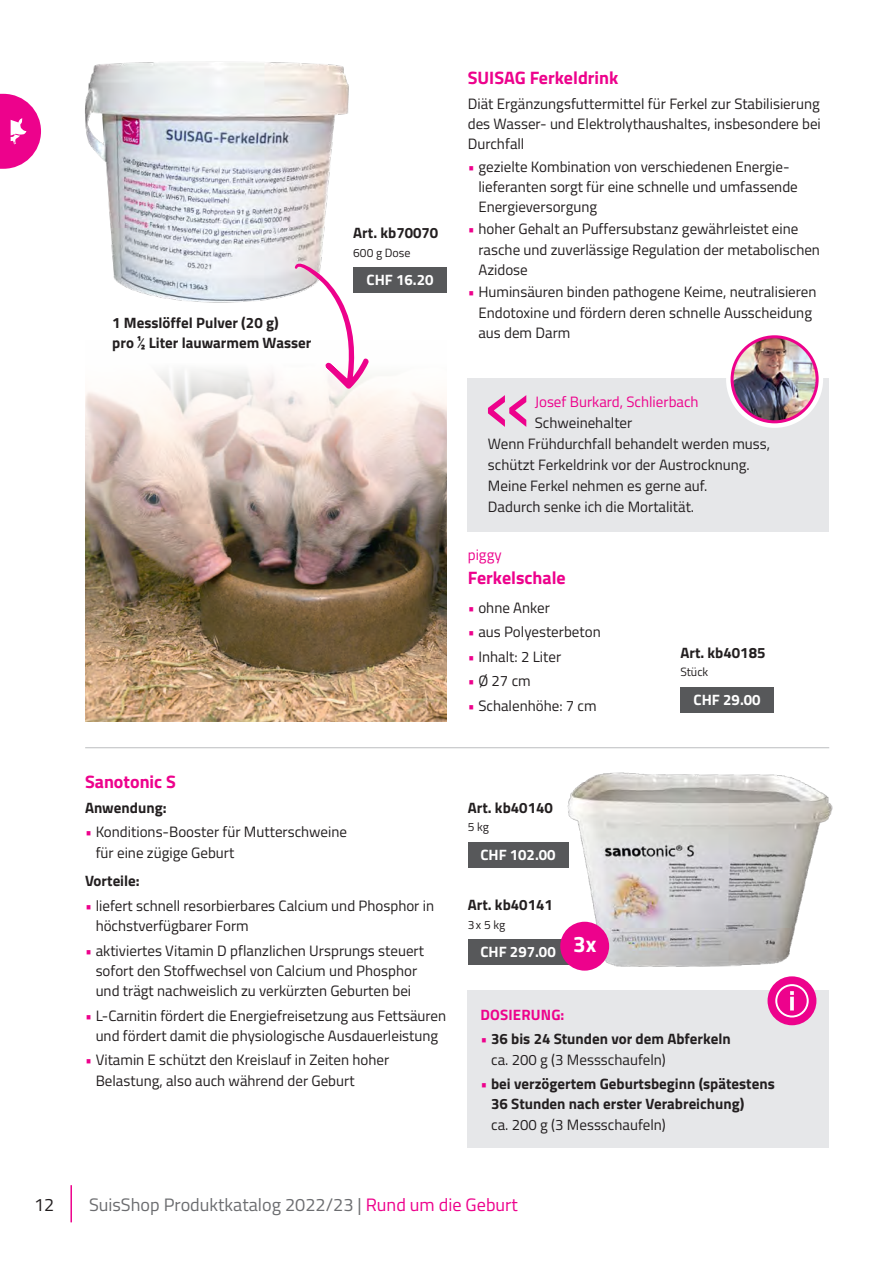
<style>
.page{position:relative;width:893px;height:1263px;background:#fff}
.page>*{position:absolute;margin:0;border:0;box-sizing:border-box;transform-origin:0 0}
.t1{font:700 22.5px "Titillium Web";color:#fff}
.t2{font:18px "Titillium Web";color:#6c6d70}
.t3{font:700 18px "Titillium Web";color:#ed028c}
.t4{font:18px "Titillium Web";color:#231f20}
.t5{font:15px/20.2px "Titillium Web";color:#231f20}
.t6{font:700 15px/20.2px "Titillium Web";color:#231f20}
.t7{font:700 15px "Titillium Web";color:#fff}
.t8{font:15px "Titillium Web";color:#ed028c}
.t9{font:700 15px "Titillium Web";letter-spacing:.01em;color:#ed028c}
.t10{font:12px "Titillium Web";color:#231f20}
.s1{color:#ed028c}
.s2{font-weight:400;color:#ed028c}
.s3{font-weight:400}
</style>
<div class="page">
<hr style="left:70px;top:1185px;width:2px;height:37px;background:#ed028c">
<svg style="left:0;top:94px;width:41px;height:75px"></svg>
<div style="left:468px;top:990px;width:361px;height:158px;background:#e6e7e9"></div>
<img style="left:545px;top:747px;width:288px;height:245px">
<img style="left:85px;top:369px;width:361px;height:353px">
<img style="left:85px;top:61px;width:264px;height:242px">
<svg style="left:295px;top:257px;width:75px;height:132px"></svg>
<div style="left:353px;top:268px;width:94px;height:25px;background:#57585a"></div>
<div style="left:680px;top:687px;width:94px;height:26px;background:#57585a"></div>
<hr style="left:85px;top:747px;width:744px;height:1px;background:#bcbdc0">
<div style="left:468px;top:842px;width:100px;height:26px;background:#57585a"></div>
<div style="left:468px;top:940px;width:100px;height:25px;background:#57585a"></div>
<div style="left:560px;top:922px;width:49px;height:49px;background:#ed028c;border-radius:50%"></div>
<div style="left:767px;top:976px;width:49px;height:49px;background:#ed028c;border-radius:50%"></div>
<svg style="left:775px;top:984px;width:34px;height:33px"></svg>
<div style="left:468px;top:378px;width:361px;height:153px;background:#e6e7e9"></div>
<svg style="left:488px;top:395px;width:38px;height:32px"></svg>
<div style="left:726px;top:331px;width:97px;height:97px;border:12px solid #fff;border-radius:50%"></div>
<img style="left:732px;top:337px;width:85px;height:85px;border-radius:43px">
<div style="left:731px;top:335px;width:88px;height:88px;border:3px solid #ed028c;border-radius:50%"></div>
<p class="t6" style="left:112px;top:312px;width:201px">1 Messlöffel Pulver (20 g)<br>pro ½ Liter lauwarmem Wasser</p>
<p class="t6" style="left:353px;top:222px;width:87px">Art. kb70070</p>
<p class="t10" style="left:353px;top:244px;width:59px">600 g Dose</p>
<p class="t7" style="left:367px;top:269px;width:69px">CHF 16.20</p>
<p class="t3" style="left:468px;top:64px;width:152px">SUISAG Ferkeldrink</p>
<p class="t5" style="left:468px;top:93px;width:355px;text-align:justify">Diät Ergänzungsfuttermittel für Ferkel zur Stabilisierung des Wasser- und Elektrolythaushaltes, insbesondere bei Durchfall</p>
<p class="t5" style="left:478px;top:155px;width:321px;text-indent:-11px"><span class="s1">•</span> gezielte Kombination von verschiedenen Energie&shy;lieferanten sorgt für eine schnelle und umfassende<br>Energieversorgung</p>
<p class="t5" style="left:478px;top:218px;width:343px;text-indent:-11px"><span class="s1">•</span> hoher Gehalt an Puffersubstanz gewährleistet eine rasche und zuverlässige Regulation der metabolischen<br>Azidose</p>
<p class="t5" style="left:478px;top:281px;width:340px;text-indent:-11px"><span class="s1">•</span> Huminsäuren binden pathogene Keime, neutralisieren<br>Endotoxine und fördern deren schnelle Ausscheidung aus dem Darm</p>
<p class="t8" style="left:535px;top:391px;width:165px">Josef Burkard, Schlierbach</p>
<p class="t5" style="left:488px;top:411px;width:284px;line-height:21px;text-indent:47px">Schweinehalter<br>Wenn Frühdurchfall behandelt werden muss, schützt Ferkeldrink vor der Austrocknung.<br>Meine Ferkel nehmen es gerne auf.<br>Dadurch senke ich die Mortalität.</p>
<p class="t8" style="left:468px;top:544px;width:35px">piggy</p>
<p class="t3" style="left:468px;top:564px;width:99px">Ferkelschale</p>
<p class="t5" style="left:468px;top:597px;width:84px"><span class="s1">•</span> ohne Anker</p>
<p class="t5" style="left:468px;top:621px;width:134px"><span class="s1">•</span> aus Polyesterbeton</p>
<p class="t5" style="left:468px;top:646px;width:95px"><span class="s1">•</span> Inhalt: 2 Liter</p>
<p class="t5" style="left:468px;top:670px;width:65px"><span class="s1">•</span> Ø 27 cm</p>
<p class="t5" style="left:468px;top:695px;width:130px"><span class="s1">•</span> Schalenhöhe: 7 cm</p>
<p class="t6" style="left:680px;top:642px;width:87px">Art. kb40185</p>
<p class="t10" style="left:680px;top:663px;width:29px">Stück</p>
<p class="t7" style="left:694px;top:689px;width:69px">CHF 29.00</p>
<p class="t3" style="left:85px;top:768px;width:93px">Sanotonic S</p>
<p class="t6" style="left:85px;top:797px;width:83px">Anwendung:</p>
<p class="t5" style="left:96px;top:821px;width:253px;text-indent:-11px"><span class="s1">•</span> Konditions-Booster für Mutterschweine für eine zügige Geburt</p>
<p class="t6" style="left:85px;top:870px;width:56px">Vorteile:</p>
<p class="t5" style="left:96px;top:895px;width:340px;text-indent:-11px"><span class="s1">•</span> liefert schnell resorbierbares Calcium und Phosphor in höchstverfügbarer Form</p>
<p class="t5" style="left:85px;top:939px;width:340px;text-align:center"><span class="s1">•</span> aktiviertes Vitamin D pflanzlichen Ursprungs steuert sofort den Stoffwechsel von Calcium und Phosphor und trägt nachweislich zu verkürzten Geburten bei</p>
<p class="t5" style="left:85px;top:1004px;width:363px;text-align:center"><span class="s1">•</span> L-Carnitin fördert die Energiefreisetzung aus Fettsäuren und fördert damit die physiologische Ausdauerleistung</p>
<p class="t5" style="left:96px;top:1049px;width:295px;text-indent:-11px"><span class="s1">•</span> Vitamin E schützt den Kreislauf in Zeiten hoher<br>Belastung, also auch während der Geburt</p>
<p class="t6" style="left:468px;top:797px;width:87px">Art. kb40140</p>
<p class="t10" style="left:468px;top:818px;width:23px">5 kg</p>
<p class="t7" style="left:480px;top:843px;width:77px">CHF 102.00</p>
<p class="t6" style="left:468px;top:894px;width:87px">Art. kb40141</p>
<p class="t10" style="left:468px;top:916px;width:39px">3x 5 kg</p>
<p class="t7" style="left:480px;top:941px;width:77px">CHF 297.00</p>
<h1 class="t1" style="left:573px;top:927px;width:25px">3x</h1>
<p class="t9" style="left:481px;top:1003px;width:85px">DOSIERUNG:</p>
<p class="t6" style="left:491px;top:1028px;width:241px;text-indent:-11px"><span class="s2">•</span> 36 bis 24 Stunden vor dem Abferkeln <span class="s3">ca. 200 g (3 Messschaufeln)</span></p>
<p class="t6" style="left:491px;top:1073px;width:285px;text-indent:-11px"><span class="s2">•</span> bei verzögertem Geburtsbeginn (spätestens<br>36 Stunden nach erster Verabreichung)</p>
<p class="t5" style="left:491px;top:1113px;width:176px">ca. 200 g (3 Messschaufeln)</p>
<p class="t4" style="left:34px;top:1192px;width:22px">12</p>
<p class="t2" style="left:89px;top:1191px;width:430px">SuisShop Produktkatalog 2022/23 | <span class="s1">Rund um die Geburt</span></p>
</div>
